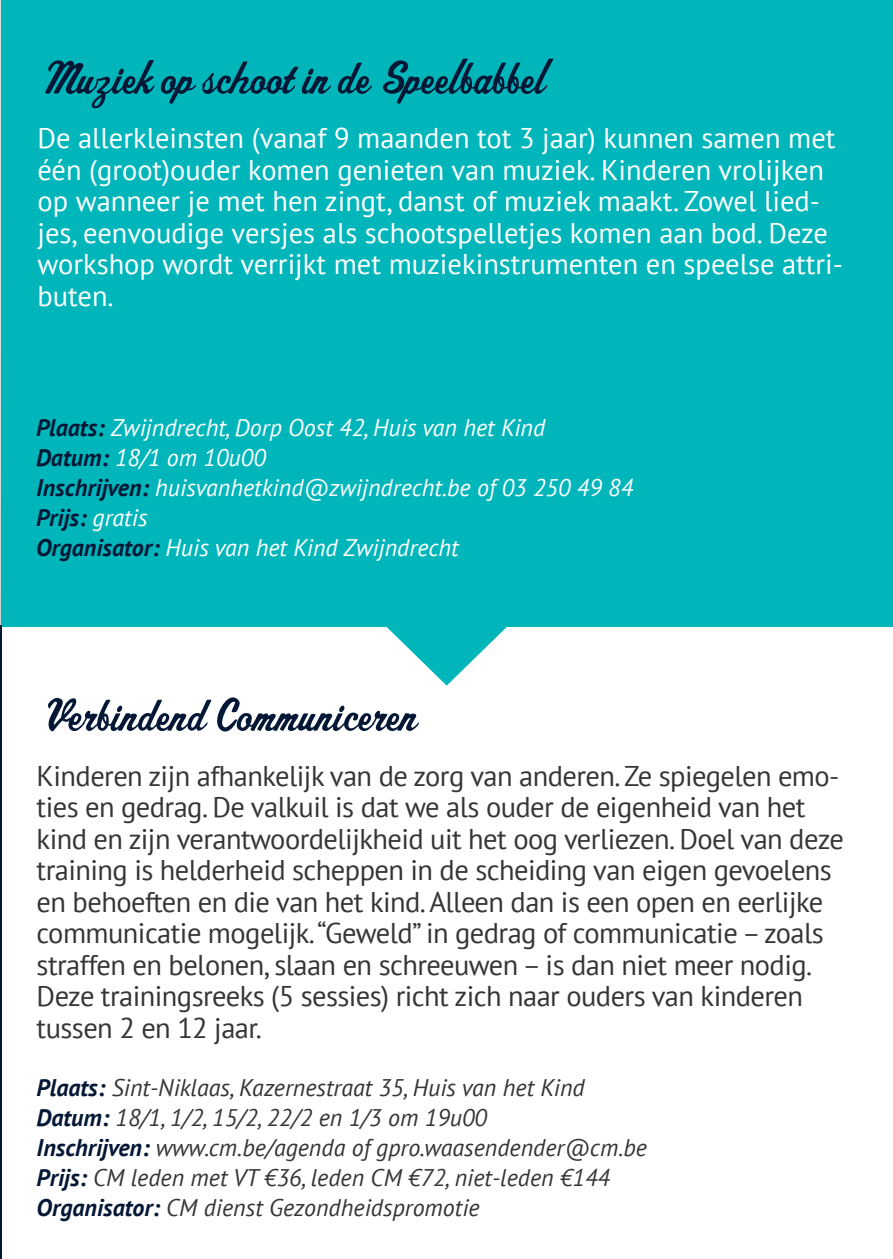
<style>
.page{position:relative;width:893px;height:1259px;background:#fff}
.page>*{position:absolute;margin:0;border:0;box-sizing:border-box;transform-origin:0 0}
.t1{font:51px "Aktuelle";color:#041836}
.t2{font:28.5px/31.5px "PT Sans";letter-spacing:-.02em;color:#363536}
.t3{font:28.5px/31.5px "PT Sans";color:#fff}
.t4{font:italic 24px/30px "PT Sans";color:#363536}
.t5{font:italic 24px/30px "PT Sans";color:#fff}
.s1{font-weight:700;color:#041836}
</style>
<div class="page">
<div style="left:1px;top:0;width:892px;height:626px;background:#00b6bb"></div>
<img style="left:0;top:0;width:1px;height:626px">
<hr style="left:0;top:626px;width:1px;height:633px;background:#041836">
<svg style="left:366px;top:626px;width:162px;height:59px"></svg>
<h1 class="t1" style="left:37px;top:49px;width:509px">Muziek op schoot in de Speelbabbel</h1>
<p class="t3" style="left:37px;top:122px;width:807px">De allerkleinsten (vanaf 9 maanden tot 3 jaar) kunnen samen met één (groot)ouder komen genieten van muziek. Kinderen vrolijken op wanneer je met hen zingt, danst of muziek maakt. Zowel lied&shy;jes, eenvoudige versjes als schootspelletjes komen aan bod. Deze workshop wordt verrijkt met muziekinstrumenten en speelse attri&shy;buten.</p>
<p class="t5" style="left:36px;top:412px;width:599px"><span class="s1">Plaats:</span> Zwijndrecht, Dorp Oost 42, Huis van het Kind<br><span class="s1">Datum:</span> 18/1 om 10u00<br><span class="s1">Inschrijven:</span> huisvanhetkind@zwijndrecht.be of 03 250 49 84<br><span class="s1">Prijs:</span> gratis<br><span class="s1">Organisator:</span> Huis van het Kind Zwijndrecht</p>
<h1 class="t1" style="left:37px;top:686px;width:380px">Verbindend Communiceren</h1>
<p class="t2" style="left:37px;top:759px;width:809px">Kinderen zijn afhankelijk van de zorg van anderen. Ze spiegelen emo&shy;ties en gedrag. De valkuil is dat we als ouder de eigenheid van het kind en zijn verantwoordelijkheid uit het oog verliezen. Doel van deze training is helderheid scheppen in de scheiding van eigen gevoelens en behoeften en die van het kind. Alleen dan is een open en eerlijke communicatie mogelijk. “Geweld” in gedrag of communicatie – zoals straffen en belonen, slaan en schreeuwen – is dan niet meer nodig.<br>Deze trainingsreeks (5 sessies) richt zich naar ouders van kinderen tussen 2 en 12 jaar.</p>
<p class="t4" style="left:37px;top:1072px;width:612px"><span class="s1">Plaats:</span> Sint-Niklaas, Kazernestraat 35, Huis van het Kind <span class="s1">Datum:</span> 18/1, 1/2, 15/2, 22/2 en 1/3 om 19u00<br><span class="s1">Inschrijven:</span> www.cm.be/agenda of gpro.waasendender@cm.be <span class="s1">Prijs:</span> CM leden met VT €36, leden CM €72, niet-leden €144<br><span class="s1">Organisator:</span> CM dienst Gezondheidspromotie</p>
</div>
